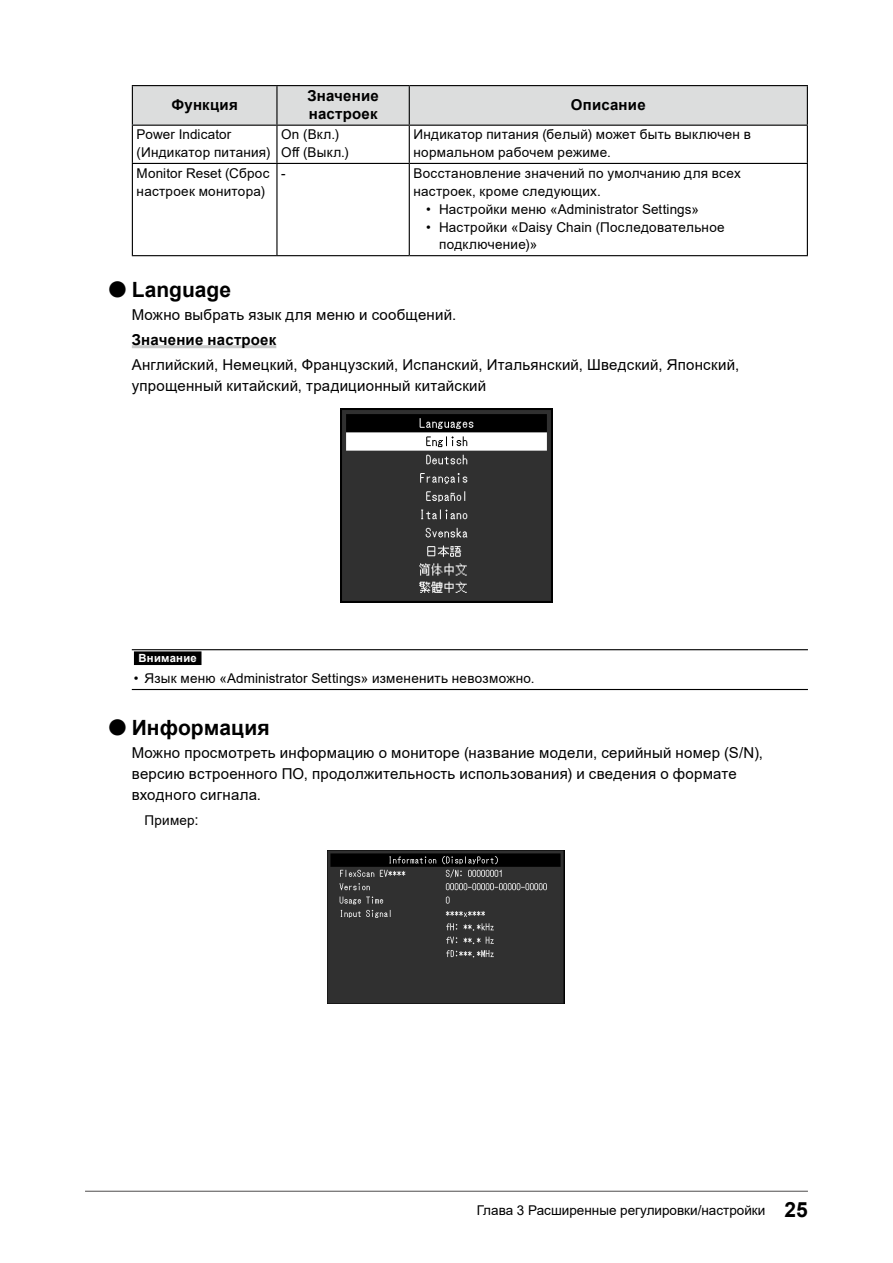
<style>
.page{position:relative;width:893px;height:1263px;background:#fff}
.page>*{position:absolute;margin:0;border:0;box-sizing:border-box;transform-origin:0 0}
.t1{font:700 21px "Arial";color:#000}
.t2{font:15px/21px "Arial";letter-spacing:.015em;color:#000}
.t3{font:700 15px/18px "Arial";letter-spacing:.015em;color:#000}
.t4{font:13.5px/18px "Arial";letter-spacing:.02em;color:#000}
.t5{font:13.5px "Arial";color:#000}
.t6{font:700 11.25px "Arial";letter-spacing:.025em;color:#fff}
.s1{font-size:37.8px}
.s2{font-size:15px}
.s3{font-weight:700;font-size:21px}
</style>
<div class="page">
<hr style="left:132px;top:345px;width:144px;height:3px;background:#c9caca">
<div style="left:133px;top:86px;width:674px;height:39px;background:#dcdddd"></div>
<hr style="left:132px;top:85px;width:145px;height:1px;background:#000">
<hr style="left:132px;top:86px;width:1px;height:39px;background:#000">
<hr style="left:277px;top:85px;width:132px;height:1px;background:#000">
<hr style="left:276px;top:86px;width:2px;height:39px;background:#000">
<hr style="left:409px;top:85px;width:399px;height:1px;background:#000">
<hr style="left:409px;top:86px;width:1px;height:39px;background:#000">
<hr style="left:807px;top:86px;width:1px;height:39px;background:#000">
<hr style="left:132px;top:125px;width:145px;height:1px;background:#000">
<hr style="left:132px;top:126px;width:1px;height:37px;background:#000">
<hr style="left:277px;top:125px;width:132px;height:1px;background:#000">
<hr style="left:276px;top:126px;width:2px;height:37px;background:#000">
<hr style="left:409px;top:125px;width:399px;height:1px;background:#000">
<hr style="left:409px;top:126px;width:1px;height:37px;background:#000">
<hr style="left:807px;top:126px;width:1px;height:37px;background:#000">
<hr style="left:132px;top:164px;width:1px;height:91px;background:#000">
<hr style="left:276px;top:164px;width:2px;height:91px;background:#000">
<hr style="left:409px;top:164px;width:1px;height:91px;background:#000">
<hr style="left:807px;top:164px;width:1px;height:91px;background:#000">
<hr style="left:132px;top:255px;width:145px;height:1px;background:#000">
<hr style="left:277px;top:255px;width:132px;height:1px;background:#000">
<hr style="left:409px;top:255px;width:399px;height:1px;background:#000">
<hr style="left:132px;top:163px;width:145px;height:1px;background:#000">
<hr style="left:277px;top:163px;width:132px;height:1px;background:#000">
<hr style="left:409px;top:163px;width:399px;height:1px;background:#000">
<img style="left:340px;top:408px;width:213px;height:194px">
<hr style="left:132px;top:649px;width:676px;height:1px;background:#000">
<hr style="left:132px;top:689px;width:676px;height:1px;background:#000">
<div style="left:134px;top:651px;width:67px;height:14px;background:#000"></div>
<img style="left:327px;top:850px;width:237px;height:154px">
<hr style="left:85px;top:1191px;width:723px;height:1px;background:#595757">
<p class="t3" style="left:172px;top:96px;width:68px">Функция</p>
<p class="t3" style="left:307px;top:87px;width:73px">Значение настроек</p>
<p class="t3" style="left:571px;top:96px;width:76px">Описание</p>
<p class="t4" style="left:137px;top:125px;width:135px">Power Indicator (Индикатор питания)</p>
<p class="t4" style="left:281px;top:125px;width:69px">On (Вкл.)<br>Off (Выкл.)</p>
<p class="t4" style="left:414px;top:125px;width:339px">Индикатор питания (белый) может быть выключен в нормальном рабочем режиме.</p>
<p class="t4" style="left:137px;top:164px;width:134px">Monitor Reset (Сброс настроек монитора)</p>
<p class="t4" style="left:281px;top:164px;width:6px">-</p>
<p class="t4" style="left:414px;top:164px;width:329px">Восстановление значений по умолчанию для всех настроек, кроме следующих.</p>
<p class="t4" style="left:426px;top:200px;width:274px">• Настройки меню «Administrator Settings»</p>
<p class="t4" style="left:439px;top:218px;width:287px;text-indent:-13px">• Настройки «Daisy Chain (Последовательное подключение)»</p>
<h1 class="t1" style="left:106px;top:274px;width:126px"><span class="s1">●</span>Language</h1>
<p class="t2" style="left:132px;top:304px;width:326px">Можно выбрать язык для меню и сообщений.</p>
<p class="t3" style="left:132px;top:331px;width:146px">Значение настроек</p>
<p class="t2" style="left:132px;top:354px;width:609px">Английский, Немецкий, Французский, Испанский, Итальянский, Шведский, Японский, упрощенный китайский, традиционный китайский</p>
<p class="t6" style="left:139px;top:650px;width:60px">Внимание</p>
<p class="t4" style="left:134px;top:669px;width:402px">• Язык меню «Аdministrator Settings» измененить невозможно.</p>
<h1 class="t1" style="left:106px;top:712px;width:165px"><span class="s1">●</span>Информация</h1>
<p class="t2" style="left:132px;top:742px;width:633px">Можно просмотреть информацию о мониторе (название модели, серийный номер (S/N), версию встроенного ПО, продолжительность использования) и сведения о формате входного сигнала.</p>
<p class="t4" style="left:145px;top:811px;width:56px">Пример<span class="s2">:</span></p>
<p class="t5" style="left:477px;top:1201px;width:333px">Глава 3 Расширенные регулировки/настройки <span class="s3">25</span></p>
</div>
